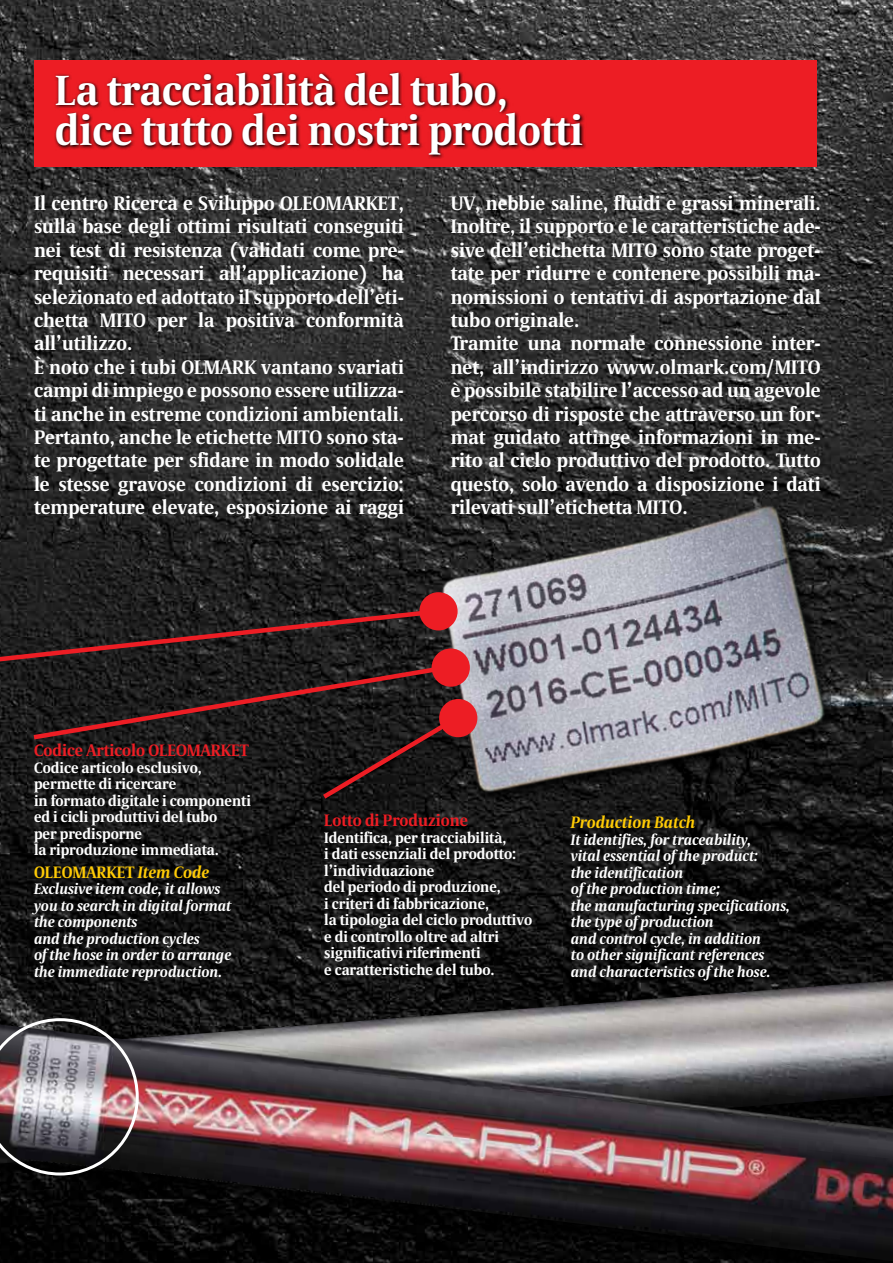
<style>
.page{position:relative;width:893px;height:1263px;background:#fff}
.page>*{position:absolute;margin:0;border:0;box-sizing:border-box;transform-origin:0 0}
.t1{font:700 42px/40.5px "Allianz Serif";color:#fff}
.t2{font:700 19.5px/23.4px "Allianz Serif";color:#fff}
.t3{font:700 16.5px "Allianz Serif";color:#ed1d24}
.t4{font:700 16.5px "Allianz Serif";color:#ffcb05}
.t5{font:italic 700 16.5px "Allianz Serif";color:#ffcb05}
.t6{font:italic 700 15px/16.5px "Allianz Serif";color:#fff}
.t7{font:700 15px/16.5px "Allianz Serif";color:#fff}
.s1{font-style:italic}
</style>
<div class="page">
<img style="left:0;top:0;width:893px;height:701px">
<div style="left:34px;top:60px;width:782px;height:107px;background:#ed1d24"></div>
<div style="left:0;top:701px;width:893px;height:562px;background:#000;opacity:.75"></div>
<img style="left:0;top:980px;width:893px;height:281px">
<svg style="left:54px;top:71px;width:532px;height:88px"></svg>
<img style="left:408px;top:489px;width:456px;height:335px">
<div style="left:432px;top:648px;width:38px;height:39px;background:#ed1d24;border-radius:50%"></div>
<div style="left:439px;top:699px;width:38px;height:38px;background:#ed1d24;border-radius:50%"></div>
<div style="left:419px;top:592px;width:39px;height:38px;background:#ed1d24;border-radius:50%"></div>
<svg style="left:0;top:606px;width:464px;height:197px;background:#2b1c1c"></svg>
<img style="left:0;top:1018px;width:139px;height:157px">
<h1 class="t1" style="left:55px;top:71px;width:529px">La tracciabilità del tubo, dice tutto dei nostri prodotti</h1>
<p class="t2" style="left:34px;top:192px;width:371px">Il centro Ricerca e Sviluppo Oleomarket, sulla base degli ottimi risultati conseguiti nei test di resistenza (validati come pre&shy;requisiti necessari all’applicazione) ha selezionato ed adottato il supporto dell’eti&shy;chetta MITO per la positiva conformità all’utilizzo.<br>È noto che i tubi Olmark vantano svariati campi di impiego e possono essere utilizza&shy;ti anche in estreme condizioni ambientali.<br>Pertanto, anche le etichette MITO sono sta&shy;te progettate per sfidare in modo solidale le stesse gravose condizioni di esercizio: temperature elevate, esposizione ai raggi</p>
<p class="t2" style="left:451px;top:192px;width:371px">UV, nebbie saline, fluidi e grassi minerali.<br>Inoltre, il supporto e le caratteristiche ade&shy;sive dell’etichetta MITO sono state proget&shy;tate per ridurre e contenere possibili ma&shy;nomissioni o tentativi di asportazione dal tubo originale.<br>Tramite una normale connessione inter&shy;net, all’indirizzo www.olmark.com/MITO è possibile stabilire l’accesso ad un agevole percorso di risposte che attraverso un for&shy;mat guidato attinge informazioni in me&shy;rito al ciclo produttivo del prodotto. Tutto questo, solo avendo a disposizione i dati rilevati sull’etichetta MITO.</p>
<p class="t3" style="left:34px;top:740px;width:213px">Codice Articolo Oleomarket</p>
<p class="t7" style="left:34px;top:759px;width:218px">Codice articolo esclusivo, permette di ricercare<br>in formato digitale i componenti ed i cicli produttivi del tubo<br>per predisporne<br>la riproduzione immediata.</p>
<p class="t4" style="left:34px;top:861px;width:177px">Oleomarket <span class="s1">Item Code</span></p>
<p class="t6" style="left:34px;top:881px;width:199px">Exclusive item code, it allows you to search in digital format the components<br>and the production cycles<br>of the hose in order to arrange the immediate reproduction.</p>
<p class="t3" style="left:324px;top:810px;width:145px">Lotto di Produzione</p>
<p class="t7" style="left:324px;top:829px;width:209px">Identifica, per tracciabilità,<br>i dati essenziali del prodotto: l’individuazione<br>del periodo di produzione,<br>i criteri di fabbricazione,<br>la tipologia del ciclo produttivo e di controllo oltre ad altri significativi riferimenti<br>e caratteristiche del tubo.</p>
<p class="t5" style="left:571px;top:812px;width:126px">Production Batch</p>
<p class="t6" style="left:571px;top:831px;width:221px">It identifies, for traceability,<br>vital essential of the product:<br>the identification<br>of the production time;<br>the manufacturing specifications, the type of production<br>and control cycle, in addition<br>to other significant references and characteristics of the hose.</p>
</div>
